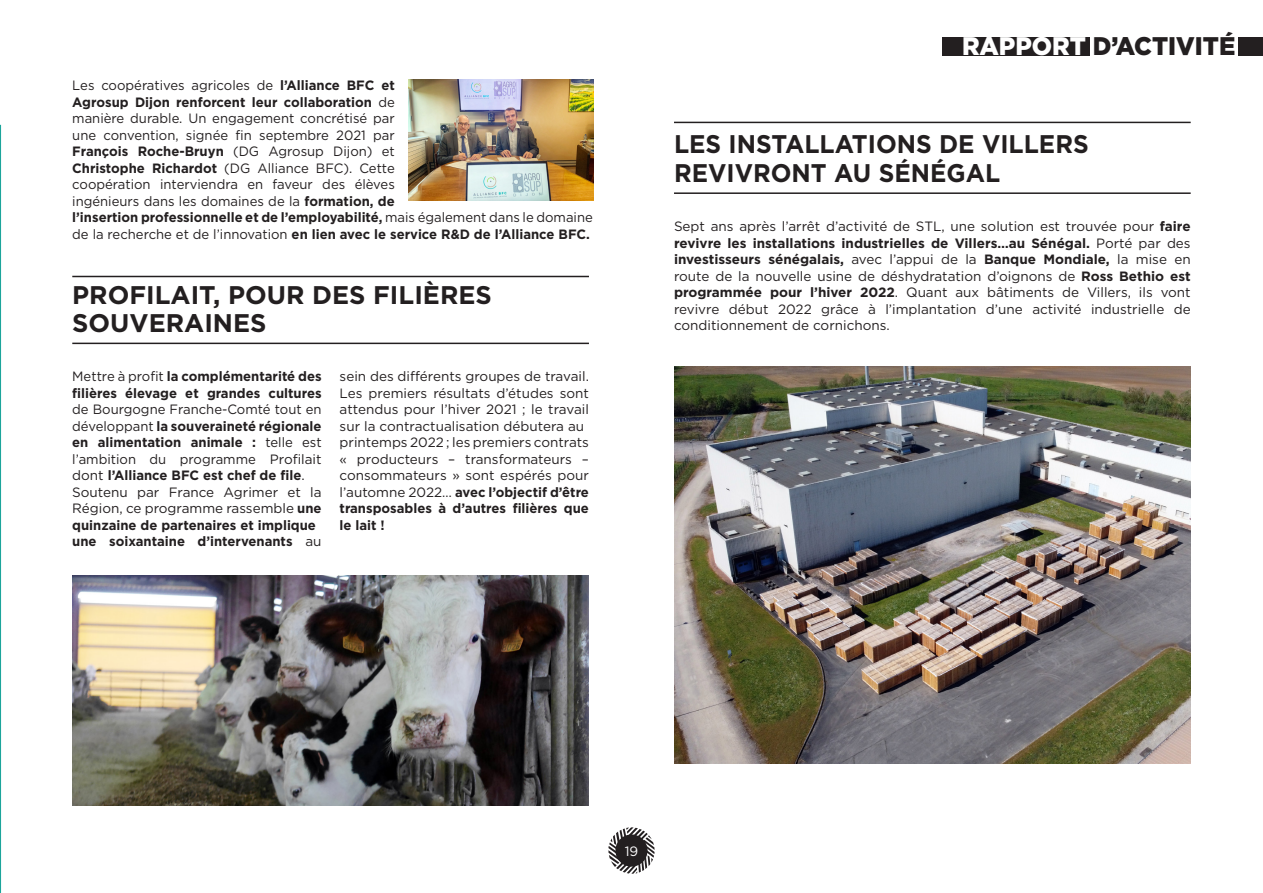
<style>
.page{position:relative;width:1263px;height:893px;background:#fff}
.page>*{position:absolute;margin:0;border:0;box-sizing:border-box;transform-origin:0 0}
.t1{font:700 25.5px "Gotham";color:#231f20;scale:.96 1}
.t2{font:700 25.5px "Gotham";color:#231f20}
.t3{font:900 25.5px "Gotham";color:#231f20;scale:.96 1}
.t4{font:13.5px/16.5px "Gotham";color:#231f20;text-align:justify}
.t5{font:700 13.5px/16.5px "Gotham";color:#231f20;text-align:justify}
.t6{font:13.5px "Gotham";color:#fff}
.s1{font-weight:700}
.s2{font-weight:400}
.s3{color:#fff}
</style>
<div class="page">
<hr style="left:0;top:125px;width:1px;height:768px;background:#1ca59b">
<hr style="left:72px;top:276px;width:517px;height:1px;background:#231f20">
<hr style="left:72px;top:343px;width:517px;height:1px;background:#231f20">
<img style="left:72px;top:576px;width:517px;height:230px">
<hr style="left:674px;top:122px;width:517px;height:1px;background:#231f20">
<hr style="left:674px;top:192px;width:517px;height:2px;background:#231f20">
<img style="left:674px;top:367px;width:517px;height:396px">
<img style="left:408px;top:79px;width:185px;height:122px">
<svg style="left:608px;top:827px;width:46px;height:47px"></svg>
<div style="left:615px;top:834px;width:32px;height:33px;background:#231f20;border-radius:50%"></div>
<div style="left:942px;top:37px;width:147px;height:19px;background:#231f20"></div>
<div style="left:1239px;top:37px;width:24px;height:19px;background:#231f20"></div>
<p class="t4" style="left:72px;top:77px;width:522px;text-align:left">Les coopératives agricoles de <span class="s1">l’Alliance BFC et<br>Agrosup Dijon renforcent leur collaboration</span> de<br>manière durable. Un engagement concrétisé par<br>une convention, signée fin septembre 2021 par<br><span class="s1">François Roche-Bruyn</span> (DG Agrosup Dijon) et<br><span class="s1">Christophe Richardot</span> (DG Alliance BFC). Cette<br>coopération interviendra en faveur des élèves<br>ingénieurs dans les domaines de la <span class="s1">formation, de<br>l’insertion professionnelle et de l’employabilité,</span> mais également dans le domaine de la recherche et de l’innovation <span class="s1">en lien avec le service R&amp;D de l’Alliance BFC.</span></p>
<p class="t2" style="left:72px;top:278px;width:421px">PROFILAIT, POUR DES FILIÈRES</p>
<p class="t2" style="left:72px;top:306px;width:196px">SOUVERAINES</p>
<p class="t5" style="left:72px;top:368px;width:251px"><span class="s2">Mettre à profit</span> la complémentarité des filières élevage et grandes cultures <span class="s2">de Bourgogne Franche-Comté tout en développant</span> la souveraineté régionale en alimentation animale : <span class="s2">telle est l’ambition du programme Profilait dont</span> l’Alliance BFC est chef de file<span class="s2">.</span></p>
<p class="t4" style="left:72px;top:484px;width:251px">Soutenu par France Agrimer et la<br>Région, ce programme rassemble <span class="s1">une</span></p>
<p class="t5" style="left:72px;top:517px;width:245px">quinzaine de partenaires et implique</p>
<p class="t5" style="left:72px;top:533px;width:251px">une soixantaine d’intervenants <span class="s2">au</span></p>
<p class="t4" style="left:340px;top:368px;width:251px">sein des différents groupes de travail.</p>
<p class="t4" style="left:340px;top:385px;width:251px">Les premiers résultats d’études sont attendus pour l’hiver 2021 ; le travail sur la contractualisation débutera au</p>
<p class="t4" style="left:340px;top:434px;width:251px">printemps 2022 ; les premiers contrats « producteurs – transformateurs – consommateurs » sont espérés pour l’automne 2022… <span class="s1">avec l’objectif d’être transposables à d’autres filières que le lait !</span></p>
<p class="t3" style="left:962px;top:29px;width:286px"><span class="s3">RAPPORT</span> D’ACTIVITÉ</p>
<p class="t1" style="left:674px;top:127px;width:433px">LES INSTALLATIONS DE VILLERS</p>
<p class="t1" style="left:674px;top:156px;width:341px">REVIVRONT AU SÉNÉGAL</p>
<p class="t4" style="left:674px;top:218px;width:518px">Sept ans après l’arrêt d’activité de STL, une solution est trouvée pour <span class="s1">faire revivre les installations industrielles de Villers…au Sénégal.</span> Porté par des <span class="s1">investisseurs sénégalais,</span> avec l’appui de la <span class="s1">Banque Mondiale,</span> la mise en route de la nouvelle usine de déshydratation d’oignons de <span class="s1">Ross Bethio est programmée pour l’hiver 2022</span>. Quant aux bâtiments de Villers, ils vont revivre début 2022 grâce à l’implantation d’une activité industrielle de conditionnement de cornichons.</p>
<p class="t6" style="left:625px;top:842px;width:15px">19</p>
</div>
